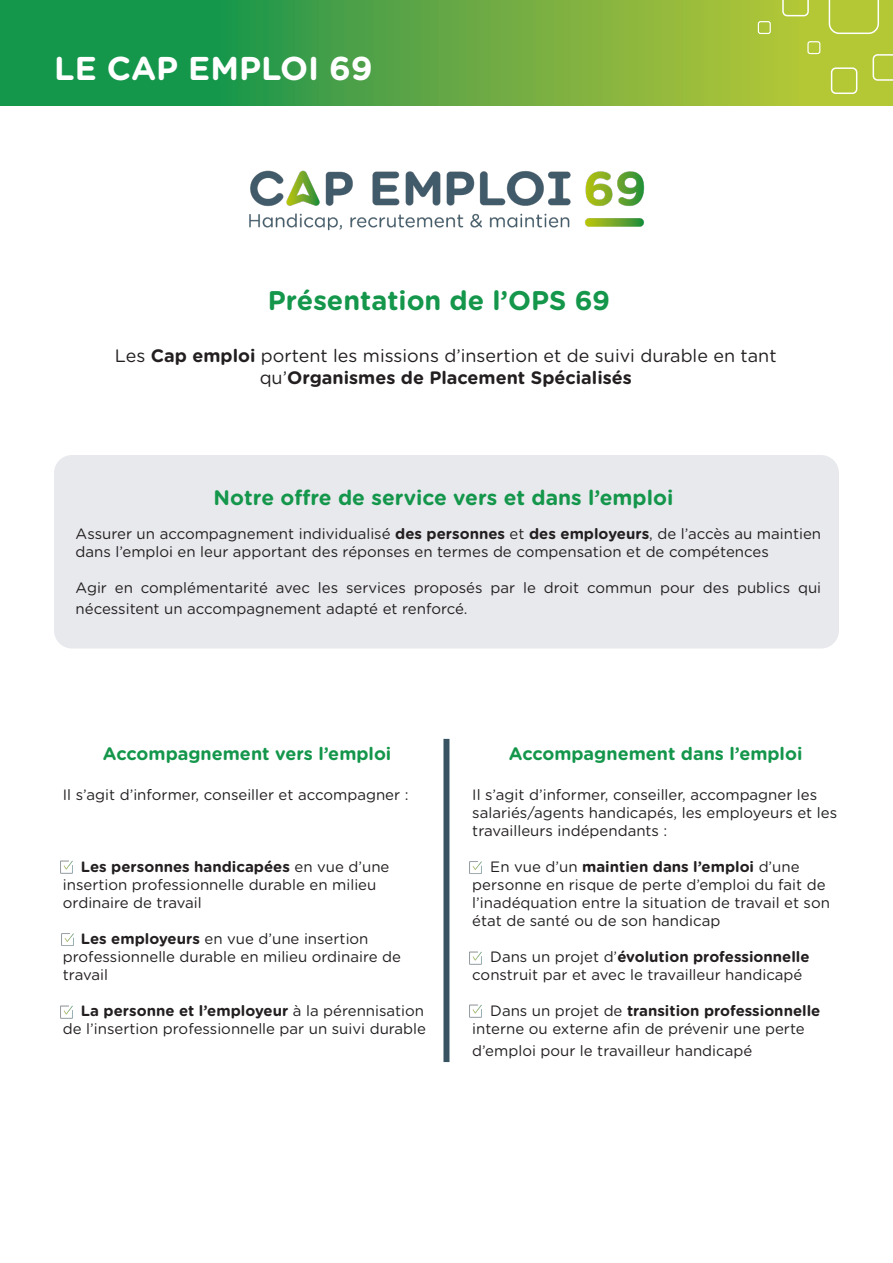
<style>
.page{position:relative;width:893px;height:1263px;background:#fff}
.page>*{position:absolute;margin:0;border:0;box-sizing:border-box;transform-origin:0 0}
.t1{font:700 33px "Gotham Rounded";color:#fff}
.t2{font:700 27px "Gotham Rounded";color:#14964b}
.t3{font:700 21px "Gotham Rounded";color:#14964b}
.t4{font:18px/21.6px "Gotham Rounded";color:#231f20;text-align:center}
.t5{font:700 18px "Gotham Rounded";color:#14964b}
.t6{font:15px/18px "Gotham Rounded";color:#231f20}
.s1{font-weight:700}
</style>
<div class="page">
<svg style="left:0;top:0;width:893px;height:105px"></svg>
<div style="left:54px;top:455px;width:785px;height:193px;background:#e8e9ed;border-radius:18px"></div>
<div style="left:443px;top:739px;width:6px;height:323px;background:#375361"></div>
<img style="left:249px;top:170px;width:396px;height:61px">
<img style="left:60px;top:1005px;width:13px;height:14px">
<img style="left:61px;top:933px;width:13px;height:13px">
<img style="left:60px;top:860px;width:13px;height:14px">
<img style="left:469px;top:861px;width:13px;height:13px">
<img style="left:469px;top:951px;width:13px;height:14px">
<img style="left:469px;top:1004px;width:13px;height:14px">
<svg style="left:829px;top:0;width:50px;height:34px"></svg>
<svg style="left:873px;top:54px;width:20px;height:27px"></svg>
<div style="left:758px;top:21px;width:13px;height:13px;border:1px solid #fff;border-radius:2px"></div>
<div style="left:831px;top:67px;width:26px;height:27px;border:2px solid #fff;border-radius:4px"></div>
<div style="left:807px;top:41px;width:13px;height:13px;border:1px solid #fff;border-radius:2px"></div>
<svg style="left:782px;top:0;width:27px;height:16px"></svg>
<p class="t1" style="left:54px;top:45px;width:320px">LE CAP EMPLOI 69</p>
<p class="t2" style="left:268px;top:280px;width:344px">Présentation de l’OPS 69</p>
<p class="t4" style="left:115px;top:344px;width:663px">Les <span class="s1">Cap emploi</span> portent les missions d’insertion et de suivi durable en tant qu’<span class="s1">Organismes de Placement Spécialisés</span></p>
<p class="t3" style="left:214px;top:483px;width:461px">Notre offre de service vers et dans l’emploi</p>
<p class="t6" style="left:76px;top:524px;width:747px">Assurer un accompagnement individualisé <span class="s1">des personnes</span> et <span class="s1">des employeurs</span>, de l’accès au maintien dans l’emploi en leur apportant des réponses en termes de compensation et de compétences</p>
<p class="t6" style="left:76px;top:576px;width:747px;line-height:21.6px">Agir en complémentarité avec les services proposés par le droit commun pour des publics qui nécessitent un accompagnement adapté et renforcé.</p>
<p class="t5" style="left:103px;top:741px;width:290px">Accompagnement vers l’emploi</p>
<p class="t6" style="left:63px;top:785px;width:347px">Il s’agit d’informer, conseiller et accompagner :</p>
<p class="t6" style="left:63px;top:857px;width:328px;text-indent:18px"><span class="s1">Les personnes handicapées</span> en vue d’une insertion professionnelle durable en milieu ordinaire de travail</p>
<p class="t6" style="left:63px;top:929px;width:340px;text-indent:18px"><span class="s1">Les employeurs</span> en vue d’une insertion professionnelle durable en milieu ordinaire de travail</p>
<p class="t6" style="left:63px;top:1001px;width:365px;text-align:right"><span class="s1">La personne et l’employeur</span> à la pérennisation de l’insertion professionnelle par un suivi durable</p>
<p class="t5" style="left:509px;top:741px;width:295px">Accompagnement dans l’emploi</p>
<p class="t6" style="left:472px;top:785px;width:366px">Il s’agit d’informer, conseiller, accompagner les salariés/agents handicapés, les employeurs et les travailleurs indépendants :</p>
<p class="t6" style="left:472px;top:857px;width:359px;text-indent:18px">En vue d’un <span class="s1">maintien dans l’emploi</span> d’une personne en risque de perte d’emploi du fait de l’inadéquation entre la situation de travail et son état de santé ou de son handicap</p>
<p class="t6" style="left:472px;top:947px;width:339px;text-indent:18px">Dans un projet d’<span class="s1">évolution professionnelle </span>construit par et avec le travailleur handicapé</p>
<p class="t6" style="left:472px;top:1001px;width:350px;text-indent:18px">Dans un projet de <span class="s1">transition professionnelle </span>interne ou externe afin de prévenir une perte</p>
<p class="t6" style="left:472px;top:1041px;width:281px">d’emploi pour le travailleur handicapé</p>
</div>
